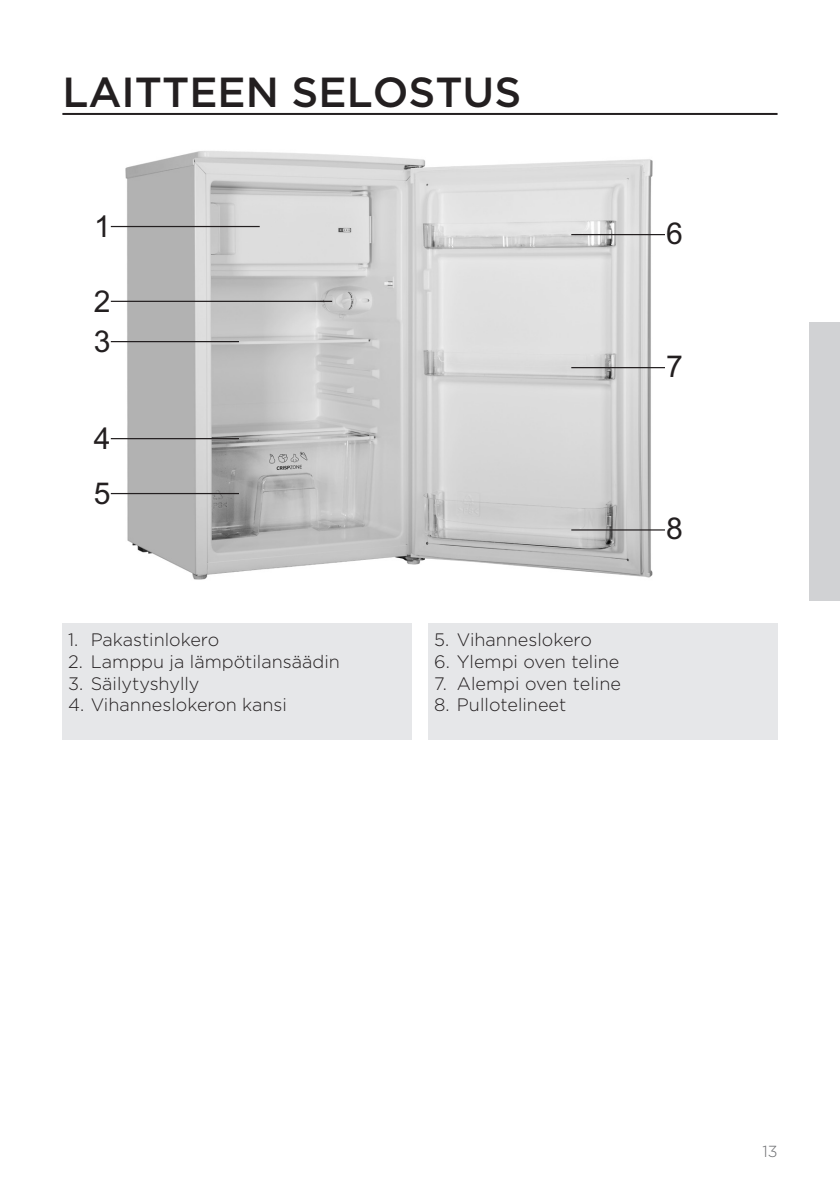
<style>
.page{position:relative;width:840px;height:1191px;background:#fff}
.page>*{position:absolute;margin:0;border:0;box-sizing:border-box;transform-origin:0 0}
.glavni_naslov{font:500 42px "Gotham";color:#231f20}
.t1{font:30.2px/40.2px "Arial";color:#231f20}
.seznam_stevilke_opis{font:300 18px "Gotham";color:#231f20}
.t2{font:300 16px "Gotham";color:#6c6d70}
</style>
<div class="page">
<hr style="left:62px;top:113px;width:715px;height:2px;background:#231f20">
<div style="left:808px;top:322px;width:31px;height:279px;background:#d1d2d4"></div>
<div style="left:62px;top:623px;width:349px;height:117px;background:#e6e7e9"></div>
<div style="left:428px;top:623px;width:349px;height:117px;background:#e6e7e9"></div>
<img style="left:111px;top:151px;width:553px;height:429px">
<hr style="left:111px;top:226px;width:148px;height:1px;background:#231f20">
<hr style="left:111px;top:301px;width:221px;height:1px;background:#231f20">
<hr style="left:111px;top:341px;width:128px;height:1px;background:#231f20">
<hr style="left:111px;top:438px;width:128px;height:1px;background:#231f20">
<hr style="left:111px;top:493px;width:128px;height:1px;background:#231f20">
<hr style="left:571px;top:234px;width:93px;height:1px;background:#231f20">
<hr style="left:571px;top:367px;width:93px;height:1px;background:#231f20">
<hr style="left:571px;top:529px;width:93px;height:1px;background:#231f20">
<p class="glavni_naslov" style="left:62px;top:65px;width:460px">LAITTEEN SELOSTUS</p>
<p class="t1" style="left:94px;top:206px;width:18px">1</p>
<p class="t1" style="left:94px;top:281px;width:18px">2<br>3</p>
<p class="t1" style="left:94px;top:411px;width:18px;line-height:55px">4<br>5</p>
<p class="seznam_stevilke_opis" style="left:68px;top:628px;width:152px">1. Pakastinlokero</p>
<p class="seznam_stevilke_opis" style="left:68px;top:650px;width:273px">2. Lamppu ja lämpötilansäädin</p>
<p class="seznam_stevilke_opis" style="left:68px;top:672px;width:133px">3. Säilytyshylly</p>
<p class="seznam_stevilke_opis" style="left:68px;top:693px;width:220px">4. Vihanneslokeron kansi</p>
<p class="seznam_stevilke_opis" style="left:434px;top:628px;width:159px">5. Vihanneslokero</p>
<p class="seznam_stevilke_opis" style="left:434px;top:650px;width:187px">6. Ylempi oven teline</p>
<p class="seznam_stevilke_opis" style="left:434px;top:672px;width:188px">7. Alempi oven teline</p>
<p class="seznam_stevilke_opis" style="left:434px;top:693px;width:133px">8. Pullotelineet</p>
<p class="t1" style="left:665px;top:213px;width:18px">6</p>
<p class="t1" style="left:665px;top:346px;width:18px">7</p>
<p class="t1" style="left:665px;top:508px;width:18px">8</p>
<p class="t2" style="left:762px;top:1140px;width:17px">13</p>
</div>
